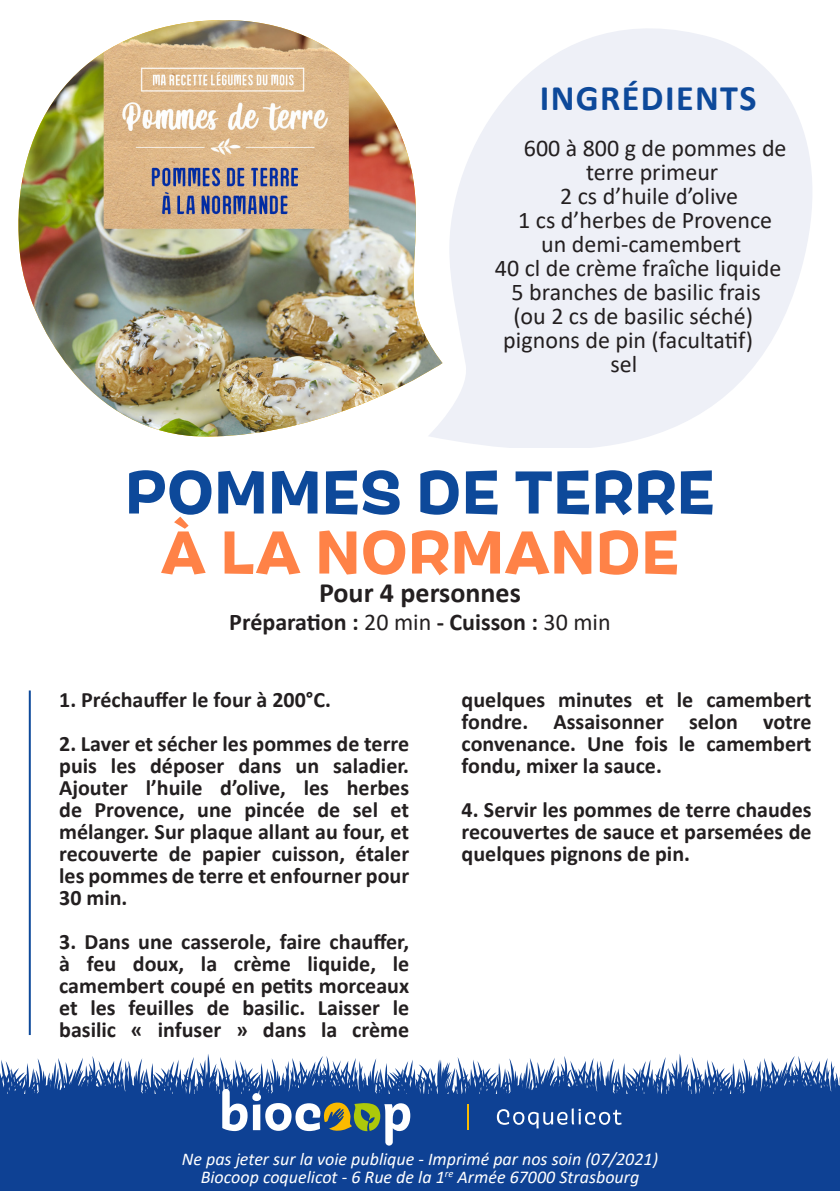
<style>
.page{position:relative;width:840px;height:1191px;background:#fff}
.page>*{position:absolute;margin:0;border:0;box-sizing:border-box;transform-origin:0 0}
.t1{font:600 60px "Pancho";letter-spacing:-.025em;color:#0d499a}
.t2{font:600 60px "Pancho";letter-spacing:-.025em;color:#ff8247}
.t3{font:700 36px "Calibri";letter-spacing:.04em;color:#0d499a}
.t4{font:700 28px "Calibri";color:#231f20}
.t5{font:24px "Calibri";color:#231f20}
.t6{font:700 24px "Calibri";color:#231f20}
.t7{font:700 22px/22px "Calibri";color:#231f20;text-align:justify}
.t8{font:italic 18px "Calibri";color:#fff}
.s1{font-weight:400}
</style>
<div class="page">
<div style="left:0;top:1094px;width:839px;height:97px;background:#0e4194"></div>
<svg style="left:0;top:1054px;width:839px;height:91px"></svg>
<svg style="left:430px;top:28px;width:381px;height:420px;fill:#eef0f7"></svg>
<hr style="left:29px;top:690px;width:2px;height:345px;background:#0d499a">
<img style="left:18px;top:20px;width:424px;height:416px">
<p class="t3" style="left:539px;top:72px;width:218px">INGRÉDIENTS</p>
<p class="t5" style="left:523px;top:131px;width:264px">600 à 800 g de pommes de</p>
<p class="t5" style="left:585px;top:155px;width:134px">terre primeur</p>
<p class="t5" style="left:560px;top:179px;width:179px">2 cs d’huile d’olive</p>
<p class="t5" style="left:518px;top:203px;width:255px">1 cs d’herbes de Provence</p>
<p class="t5" style="left:541px;top:227px;width:201px">un demi-camembert</p>
<p class="t5" style="left:494px;top:251px;width:288px">40 cl de crème fraîche liquide</p>
<p class="t5" style="left:511px;top:275px;width:250px">5 branches de basilic frais</p>
<p class="t5" style="left:513px;top:299px;width:241px">(ou 2 cs de basilic séché)</p>
<p class="t5" style="left:503px;top:323px;width:251px">pignons de pin (facultatif)</p>
<p class="t5" style="left:610px;top:347px;width:28px">sel</p>
<p class="t1" style="left:124px;top:454px;width:593px">POMMES DE TERRE</p>
<p class="t2" style="left:159px;top:514px;width:522px">À LA NORMANDE</p>
<p class="t4" style="left:319px;top:572px;width:203px">Pour 4 personnes</p>
<p class="t6" style="left:229px;top:604px;width:382px">Préparation : <span class="s1">20 min</span> - Cuisson : <span class="s1">30 min</span></p>
<p class="t7" style="left:59px;top:688px;width:273px">1. Préchauffer le four à 200°C.</p>
<p class="t7" style="left:59px;top:732px;width:351px">2. Laver et sécher les pommes de terre puis les déposer dans un saladier.<br>Ajouter l’huile d’olive, les herbes de Provence, une pincée de sel et mélanger. Sur plaque allant au four, et recouverte de papier cuisson, étaler les pommes de terre et enfourner pour 30 min.</p>
<p class="t7" style="left:59px;top:930px;width:351px">3. Dans une casserole, faire chauffer, à feu doux, la crème liquide, le camembert coupé en petits morceaux et les feuilles de basilic. Laisser le basilic « infuser » dans la crème</p>
<p class="t7" style="left:461px;top:688px;width:351px">quelques minutes et le camembert fondre. Assaisonner selon votre convenance. Une fois le camembert fondu, mixer la sauce.</p>
<p class="t7" style="left:461px;top:798px;width:351px">4. Servir les pommes de terre chaudes recouvertes de sauce et parsemées de quelques pignons de pin.</p>
<p class="t8" style="left:182px;top:1146px;width:477px">Ne pas jeter sur la voie publique - Imprimé par nos soin (07/2021)</p>
<p class="t8" style="left:200px;top:1164px;width:440px">Biocoop coquelicot - 6 Rue de la 1<sup>re</sup> Armée 67000 Strasbourg</p>
</div>
